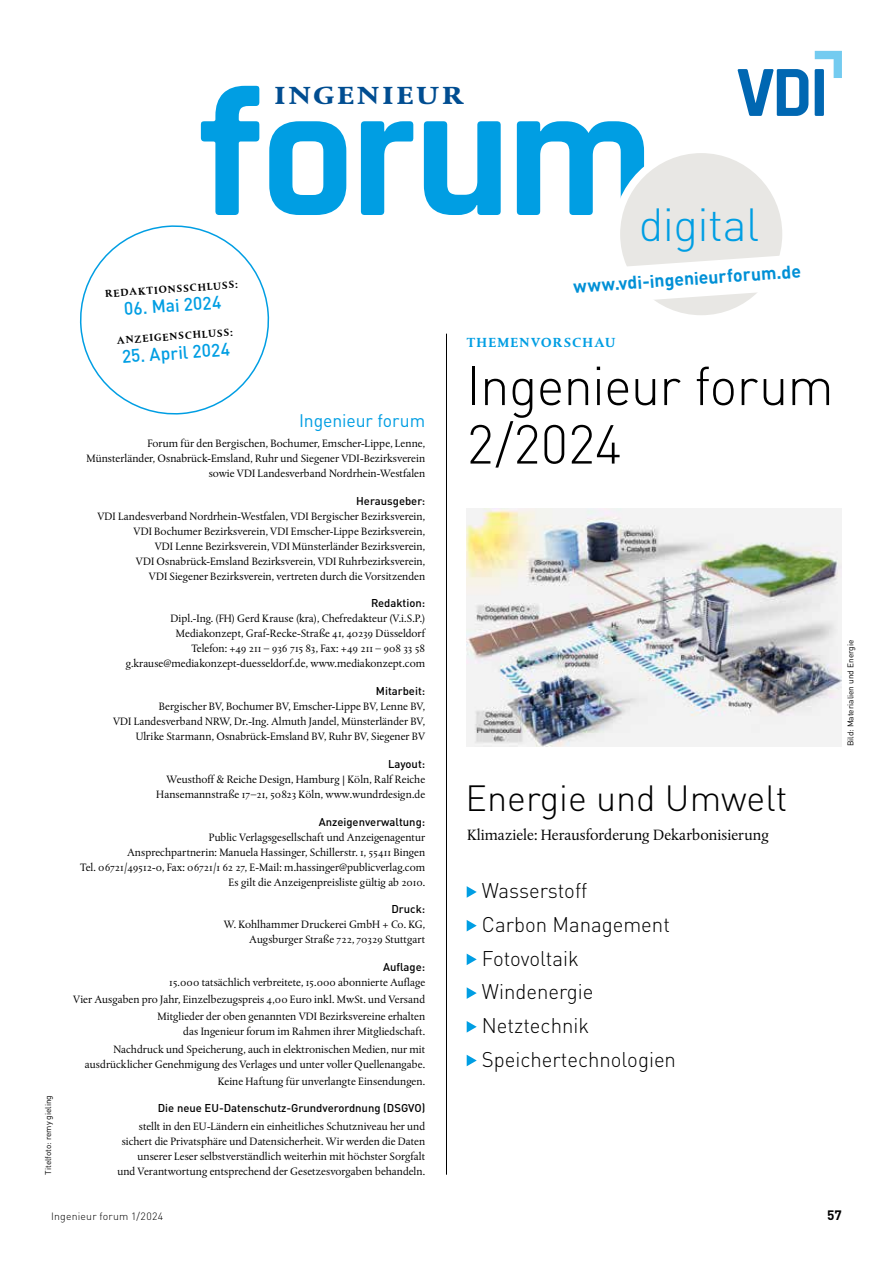
<style>
.page{position:relative;width:893px;height:1263px;background:#fff}
.page>*{position:absolute;margin:0;border:0;box-sizing:border-box;transform-origin:0 0}
.t1{font:700 183.75px "Rajdhani";letter-spacing:-.01em;color:#009ee3}
.t2{font:300 54px/58.5px "DINOT";letter-spacing:-.015em;color:#000}
.t3{font:300 45.75px "DINOT";letter-spacing:-.015em;color:#009ee3}
.t4{font:300 36px "DINOT";color:#000}
.t5{font:700 33.45px "DTL Albertina T Caps";letter-spacing:.07em;color:#004d91}
.t6{font:300 21px/33.8px "DINOT";color:#000}
.t7{font:700 18px "DINOT";color:#0090d6}
.t8{font:500 18px "DINOT";color:#009ee3}
.t9{font:18px "DINOT";letter-spacing:-.005em;color:#009ee3}
.t10{font:15.75px "DTL Albertina ST";color:#000}
.t11{font:700 13.5px "DTL Albertina T";letter-spacing:.09em;color:#009ee3}
.t12{font:700 13.5px "DINOT";color:#000}
.t13{font:11.25px/15px "DTL Albertina ST";color:#000;text-align:right}
.t14{font:500 11.25px "DINOT";color:#000}
.t15{font:300 10.5px "DINOT";letter-spacing:.02em;color:#000}
.t16{font:700 10.35px "DTL Albertina T";color:#000}
.t17{font:8.25px "DINOT";color:#000}
</style>
<div class="page">
<img style="left:467px;top:509px;width:375px;height:237px">
<hr style="left:446px;top:334px;width:1px;height:841px;background:#000">
<svg style="left:79px;top:225px;width:191px;height:190px"></svg>
<svg style="left:467px;top:886px;width:10px;height:12px"></svg>
<svg style="left:467px;top:920px;width:10px;height:11px"></svg>
<svg style="left:467px;top:953px;width:10px;height:12px"></svg>
<svg style="left:467px;top:987px;width:10px;height:12px"></svg>
<svg style="left:467px;top:1021px;width:10px;height:11px"></svg>
<svg style="left:467px;top:1055px;width:10px;height:11px"></svg>
<svg style="left:738px;top:51px;width:104px;height:65px"></svg>
<div style="left:616px;top:149px;width:170px;height:170px;background:#e8e7e4;border-radius:50%"></div>
<div style="left:613px;top:146px;width:177px;height:177px;border:8px solid #fff;border-radius:50%"></div>
<svg style="left:615px;top:253px;width:173px;height:53px"></svg>
<p class="t17" style="left:43px;top:1175px;width:81px;rotate:-90deg">Titelfoto: remy gieling</p>
<h1 class="t1" style="left:197px;top:44px;width:458px">forum</h1>
<h3 class="t5" style="left:274px;top:71px;width:191px">ingenieur</h3>
<h3 class="t3" style="left:639px;top:197px;width:122px">digital</h3>
<h3 class="t7" style="left:572px;top:275px;width:230px;rotate:-4deg">www.vdi-ingenieurforum.de</h3>
<p class="t16" style="left:105px;top:287px;width:134px;rotate:-4deg">REDAKTIONSSCHLUSS:</p>
<h3 class="t8" style="left:123px;top:297px;width:99px;rotate:-4deg">06. Mai 2024</h3>
<p class="t16" style="left:116px;top:334px;width:118px;rotate:-4deg">ANZEIGENSCHLUSS:</p>
<h3 class="t8" style="left:121px;top:345px;width:110px;rotate:-4deg">25. April 2024</h3>
<p class="t11" style="left:467px;top:333px;width:150px">THEMENVORSCHAU</p>
<h2 class="t2" style="left:467px;top:356px;width:369px">Ingenieur forum<br>2/2024</h2>
<h3 class="t9" style="left:299px;top:409px;width:128px">Ingenieur forum</h3>
<p class="t13" style="left:87px;top:436px;width:340px">Forum für den Bergischen, Bochumer, Emscher-Lippe, Lenne,<br>Münsterländer, Osnabrück-Emsland, Ruhr und Siegener VDI-Bezirksverein sowie VDI Landesverband Nordrhein-Westfalen</p>
<p class="t14" style="left:356px;top:493px;width:71px">Herausgeber:</p>
<p class="t13" style="left:97px;top:508px;width:329px">VDI Landesverband Nordrhein-Westfalen, VDI Bergischer Bezirksverein, VDI Bochumer Bezirksverein, VDI Emscher-Lippe Bezirksverein,<br>VDI Lenne Bezirksverein, VDI Münsterländer Bezirksverein,<br>VDI Osnabrück-Emsland Bezirksverein, VDI Ruhrbezirksverein,<br>VDI Siegener Bezirksverein, vertreten durch die Vorsitzenden</p>
<p class="t14" style="left:371px;top:596px;width:56px">Redaktion:</p>
<p class="t13" style="left:126px;top:611px;width:301px">Dipl.-Ing. (FH) Gerd Krause (kra), Chefredakteur (V.i.S.P.)<br>Mediakonzept, Graf-Recke-Straße 41, 40239 Düsseldorf<br>Telefon: +49 211 – 936 715 83, Fax: +49 211 – 908 33 58 g.krause@mediakonzept-duesseldorf.de, www.mediakonzept.com</p>
<p class="t14" style="left:376px;top:684px;width:51px">Mitarbeit:</p>
<p class="t13" style="left:113px;top:699px;width:314px">Bergischer BV, Bochumer BV, Emscher-Lippe BV, Lenne BV,<br>VDI Landesverband NRW, Dr.-Ing. Almuth Jandel, Münsterländer BV,<br>Ulrike Starmann, Osnabrück-Emsland BV, Ruhr BV, Siegener BV</p>
<p class="t14" style="left:388px;top:757px;width:39px">Layout:</p>
<p class="t13" style="left:156px;top:772px;width:270px">Weusthoff &amp; Reiche Design, Hamburg | Köln, Ralf Reiche<br>Hansemannstraße 17–21, 50823 Köln, www.wundrdesign.de</p>
<p class="t14" style="left:319px;top:814px;width:108px">Anzeigenverwaltung:</p>
<p class="t13" style="left:80px;top:829px;width:347px">Public Verlagsgesellschaft und Anzeigenagentur<br>Ansprechpartnerin: Manuela Hassinger, Schillerstr. 1, 55411 Bingen<br>Tel. 06721/49512-0, Fax: 06721/1 62 27, E-Mail: m.hassinger@publicverlag.com Es gilt die Anzeigenpreisliste gültig ab 2010.</p>
<p class="t14" style="left:391px;top:902px;width:35px">Druck:</p>
<p class="t13" style="left:224px;top:917px;width:203px">W. Kohlhammer Druckerei GmbH + Co. KG,<br>Augsburger Straße 722, 70329 Stuttgart</p>
<p class="t14" style="left:383px;top:960px;width:44px">Auflage:</p>
<p class="t13" style="left:73px;top:974px;width:354px;line-height:17.1px">15.000 tatsächlich verbreitete, 15.000 abonnierte Auflage<br>Vier Ausgaben pro Jahr, Einzelbezugspreis 4,00 Euro inkl. MwSt. und Versand<br>Mitglieder der oben genannten VDI Bezirksvereine erhalten</p>
<p class="t13" style="left:113px;top:1023px;width:313px;line-height:17.1px">das Ingenieur forum im Rahmen ihrer Mitgliedschaft.<br>Nachdruck und Speicherung, auch in elektronischen Medien, nur mit</p>
<p class="t13" style="left:85px;top:1055px;width:342px;line-height:17.1px">ausdrücklicher Genehmigung des Verlages und unter voller Quellenangabe.<br>Keine Haftung für unverlangte Einsendungen.</p>
<p class="t14" style="left:158px;top:1101px;width:269px">Die neue EU-Datenschutz-Grundverordnung (DSGVO)</p>
<p class="t13" style="left:117px;top:1118px;width:309px">stellt in den EU-Ländern ein einheitliches Schutzniveau her und sichert die Privatsphäre und Datensicherheit. Wir werden die Daten unserer Leser selbstverständlich weiterhin mit höchster Sorgfalt und Verantwortung entsprechend der Gesetzesvorgaben behandeln.</p>
<h3 class="t4" style="left:466px;top:776px;width:323px">Energie und Umwelt</h3>
<h3 class="t10" style="left:467px;top:826px;width:303px">Klimaziele: Herausforderung Dekarbonisierung</h3>
<h3 class="t6" style="left:482px;top:873px;width:196px">Wasserstoff<br>Carbon Management<br>Fotovoltaik<br>Windenergie<br>Netztechnik<br>Speichertechnologien</h3>
<p class="t17" style="left:845px;top:746px;width:108px;rotate:-90deg">Bild: Materialien und Energie</p>
<p class="t15" style="left:51px;top:1210px;width:114px">Ingenieur forum 1/2024</p>
<p class="t12" style="left:827px;top:1207px;width:16px">57</p>
</div>
